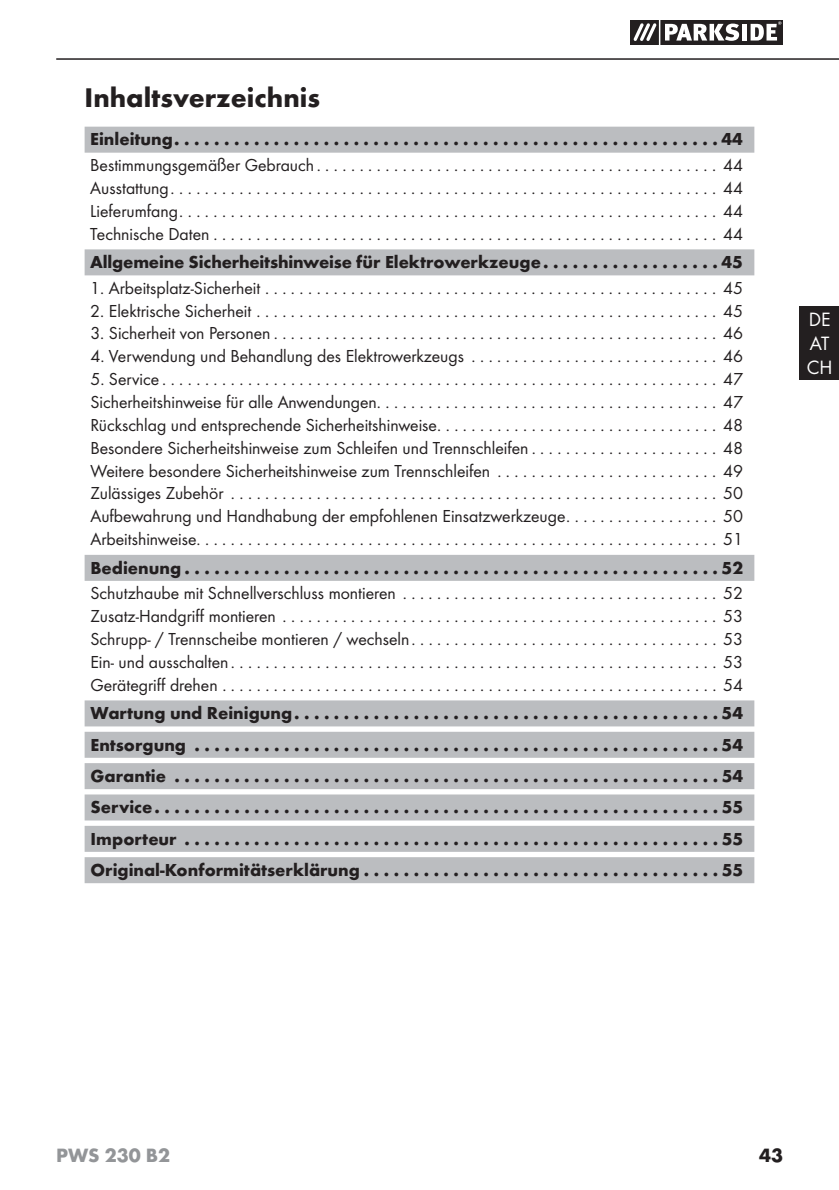
<style>
.page{position:relative;width:839px;height:1190px;background:#fff}
.page>*{position:absolute;margin:0;border:0;box-sizing:border-box;transform-origin:0 0}
.t1{font:700 28px "Futura";color:#231f20}
.t2{font:700 20px "Futura";color:#939598}
.t3{font:20px/24px "Futura Boo";color:#fff}
.t4{font:700 20px "Futura";color:#231f20}
.t5{font:18px/22.8px "Futura Boo";color:#231f20;text-align:justify}
.t6{font:700 18px/31.4px "Futura";color:#231f20;text-align:justify}
</style>
<div class="page">
<hr style="left:56px;top:58px;width:782px;height:2px;background:#231f20">
<div style="left:799px;top:306px;width:39px;height:73px;background:#231f20"></div>
<svg style="left:630px;top:20px;width:152px;height:25px"></svg>
<hr style="left:658px;top:20px;width:2px;height:25px;background:#fff">
<div style="left:85px;top:127px;width:668px;height:26px;background:#bbbdc0"></div>
<div style="left:85px;top:249px;width:668px;height:26px;background:#bbbdc0"></div>
<div style="left:85px;top:555px;width:668px;height:26px;background:#bbbdc0"></div>
<div style="left:85px;top:700px;width:668px;height:26px;background:#bbbdc0"></div>
<div style="left:85px;top:731px;width:668px;height:26px;background:#bbbdc0"></div>
<div style="left:85px;top:763px;width:668px;height:26px;background:#bbbdc0"></div>
<div style="left:85px;top:794px;width:668px;height:26px;background:#bbbdc0"></div>
<div style="left:85px;top:826px;width:668px;height:26px;background:#bbbdc0"></div>
<div style="left:85px;top:857px;width:668px;height:26px;background:#bbbdc0"></div>
<h1 class="t1" style="left:85px;top:86px;width:237px">Inhaltsverzeichnis</h1>
<p class="t6" style="left:90px;top:125px;width:653px">Einleitung .......................................................44</p>
<p class="t5" style="left:90px;top:154px;width:653px">Bestimmungsgemäßer Gebrauch ............................................... 44<br>Ausstattung ................................................................ 44<br>Lieferumfang ............................................................... 44<br>Technische Daten ........................................................... 44</p>
<p class="t6" style="left:90px;top:248px;width:653px">Allgemeine Sicherheitshinweise für Elektrowerkzeuge . . . . . . . . . . . . . . . . . . 45</p>
<p class="t5" style="left:90px;top:277px;width:653px">1. Arbeitsplatz-Sicherheit ..................................................... 45</p>
<p class="t5" style="left:90px;top:300px;width:653px">2. Elektrische Sicherheit ...................................................... 45</p>
<p class="t5" style="left:90px;top:323px;width:653px">3. Sicherheit von Personen .................................................... 46</p>
<p class="t5" style="left:90px;top:346px;width:653px">4. Verwendung und Behandlung des Elektrowerkzeugs . . . . . . . . . . . . . . . . . . . . . . . . . . . . . 46</p>
<p class="t5" style="left:90px;top:369px;width:654px">5. Service ................................................................. 47<br>Sicherheitshinweise für alle Anwendungen. . . . . . . . . . . . . . . . . . . . . . . . . . . . . . . . . . . . . . . . 47<br>Rückschlag und entsprechende Sicherheitshinweise . . . . . . . . . . . . . . . . . . . . . . . . . . . . . . . . . 48<br>Besondere Sicherheitshinweise zum Schleifen und Trennschleifen . . . . . . . . . . . . . . . . . . . . . . 48<br>Weitere besondere Sicherheitshinweise zum Trennschleifen . . . . . . . . . . . . . . . . . . . . . . . . . . 49<br>Zulässiges Zubehör ......................................................... 50<br>Aufbewahrung und Handhabung der empfohlenen Einsatzwerkzeuge . . . . . . . . . . . . . . . . . . 50<br>Arbeitshinweise. . . . . . . . . . . . . . . . . . . . . . . . . . . . . . . . . . . . . . . . . . . . . . . . . . . . . . . . . . . . . 51</p>
<p class="t6" style="left:90px;top:553px;width:653px">Bedienung ......................................................52</p>
<p class="t5" style="left:90px;top:583px;width:654px">Schutzhaube mit Schnellverschluss montieren ..................................... 52<br>Zusatz-Handgriff montieren ................................................... 53<br>Schrupp- / Trennscheibe montieren / wechseln .................................... 53<br>Ein- und ausschalten ......................................................... 53<br>Gerätegriff drehen .......................................................... 54</p>
<p class="t6" style="left:90px;top:699px;width:654px">Wartung und Reinigung ...........................................54<br>Entsorgung .....................................................54<br>Garantie .......................................................54<br>Service .........................................................55<br>Importeur ......................................................55<br>Original-Konformitätserklärung ....................................55</p>
<p class="t3" style="left:806px;top:308px;width:27px">DE<br>AT<br>CH</p>
<p class="t2" style="left:56px;top:1147px;width:115px">PWS 230 B2</p>
<p class="t4" style="left:758px;top:1147px;width:25px">43</p>
</div>
